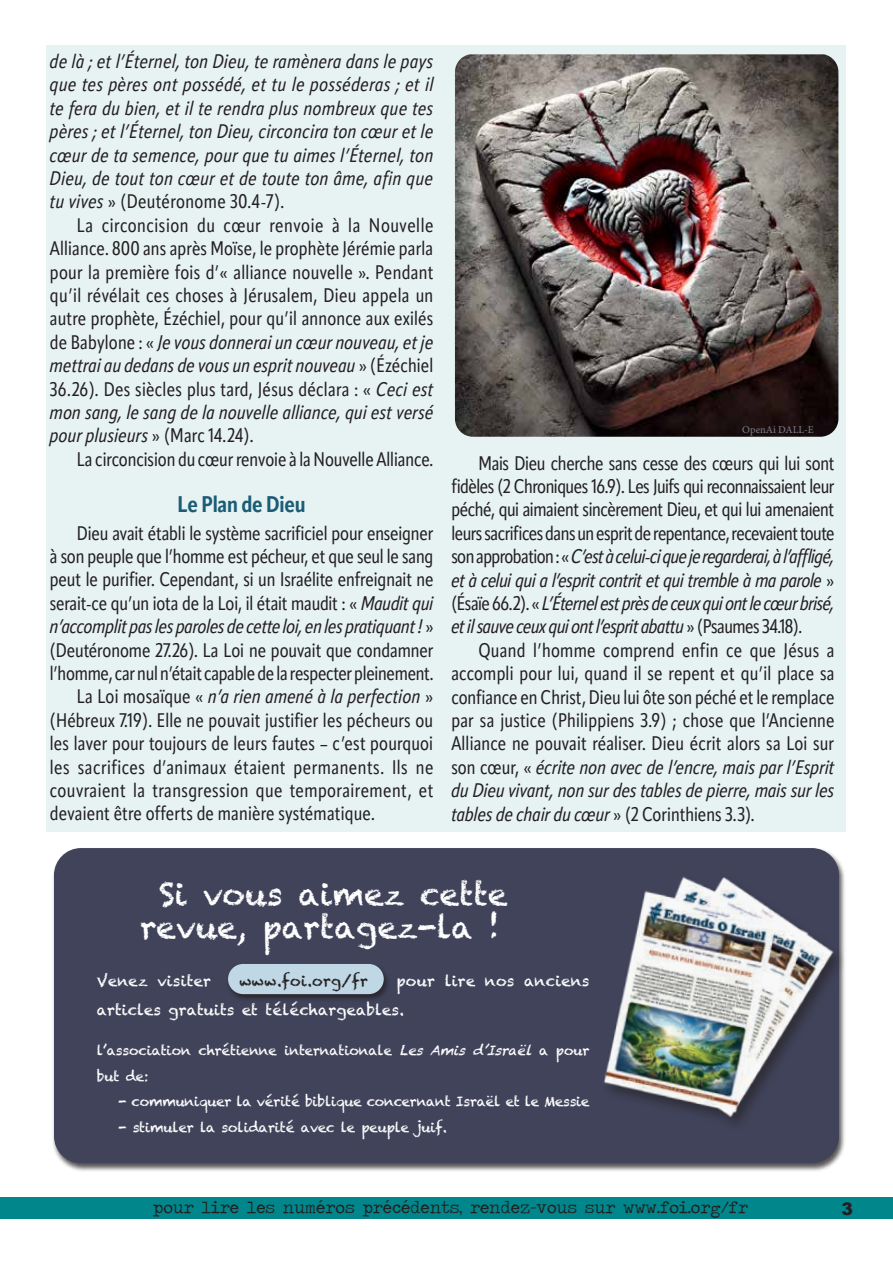
<style>
.page{position:relative;width:893px;height:1263px;background:#fff}
.page>*{position:absolute;margin:0;border:0;box-sizing:border-box;transform-origin:0 0}
.t1{font:31.5px/33px "Chalkduster";color:#fff;text-align:right}
.t2{font:700 22.5px "Apparat Cond";letter-spacing:-.01em;color:#1b5d76}
.t3{font:19.5px/23.4px "Apparat Cond";letter-spacing:-.005em;color:#231f20;text-align:justify}
.t4{font:italic 19.5px/23.4px "Apparat Cond";letter-spacing:.01em;color:#231f20;text-align:justify}
.t5{font:italic 19.5px "Apparat Cond";letter-spacing:-.01em;color:#231f20}
.t6{font:19.5px "Apparat Cond";letter-spacing:.025em;color:#231f20}
.t7{font:19.5px "Apparat Cond";letter-spacing:.02em;color:#231f20}
.t8{font:17.25px "Traveling Typewriter";color:#231f20}
.t9{font:900 17.25px "Arial";color:#231f20}
.t10{font:15px/28.5px "Chalkduster";color:#fff}
.t11{font:15px "Chalkduster";letter-spacing:.01em;color:#231f20}
.t12{font:13.5px/25.5px "Chalkduster";letter-spacing:-.02em;color:#fff}
.t13{font:10.5px "Minion Pro";color:#7b808e}
.s1{font-style:normal}
.s2{font-style:italic}
</style>
<div class="page">
<div style="left:46px;top:46px;width:800px;height:786px;background:#e7f2f2"></div>
<div style="left:0;top:1197px;width:893px;height:22px;background:#01868b"></div>
<div style="left:52px;top:847px;width:794px;height:324px;background:#231f20;opacity:.75"></div>
<div style="left:54px;top:848px;width:785px;height:315px;background:#40435a;border-radius:27px"></div>
<img style="left:603px;top:852px;width:243px;height:295px">
<div style="left:226px;top:963px;width:165px;height:39px;background:#231f20;opacity:.75"></div>
<div style="left:228px;top:964px;width:156px;height:30px;background:#c0d7e5;border-radius:15px"></div>
<img style="left:455px;top:54px;width:383px;height:383px">
<p class="t4" style="left:50px;top:49px;width:385px">de là ; et l’Éternel, ton Dieu, te ramènera dans le pays que tes pères ont possédé, et tu le posséderas ; et il te fera du bien, et il te rendra plus nombreux que tes pères ; et l’Éternel, ton Dieu, circoncira ton cœur et le cœur de ta semence, pour que tu aimes l’Éternel, ton Dieu, de tout ton cœur et de toute ton âme, afin que tu vives <span class="s1">» (Deutéronome 30.4-7).</span></p>
<p class="t3" style="left:50px;top:213px;width:385px;text-indent:27px">La circoncision du cœur renvoie à la Nouvelle Alliance. 800 ans après Moïse, le prophète Jérémie parla pour la première fois d’« alliance nouvelle ». Pendant qu’il révélait ces choses à Jérusalem, Dieu appela un autre prophète, Ézéchiel, pour qu’il annonce aux exilés de Babylone : « <span class="s2">Je vous donnerai un cœur nouveau, et je mettrai au dedans de vous un esprit nouveau</span> » (Ézéchiel 36.26). Des siècles plus tard, Jésus déclara : « <span class="s2">Ceci est mon sang, le sang de la nouvelle alliance, qui est versé pour plusieurs</span> » (Marc 14.24).</p>
<p class="t3" style="left:77px;top:447px;width:358px">La circoncision du cœur renvoie à la Nouvelle Alliance.</p>
<p class="t2" style="left:178px;top:491px;width:130px">Le Plan de Dieu</p>
<p class="t3" style="left:77px;top:521px;width:358px">Dieu avait établi le système sacrificiel pour enseigner</p>
<p class="t3" style="left:50px;top:544px;width:385px">à son peuple que l’homme est pécheur, et que seul le sang</p>
<p class="t3" style="left:50px;top:568px;width:385px">peut le purifier. Cependant, si un Israélite enfreignait ne</p>
<p class="t3" style="left:50px;top:591px;width:385px">serait-ce qu’un iota de la Loi, il était maudit : « <span class="s2">Maudit qui</span></p>
<p class="t5" style="left:50px;top:615px;width:385px">n’accomplit pas les paroles de cette loi, en les pratiquant ! <span class="s1">»</span></p>
<p class="t3" style="left:50px;top:638px;width:385px">(Deutéronome 27.26). La Loi ne pouvait que condamner</p>
<p class="t3" style="left:50px;top:661px;width:385px">l’homme, car nul n’était capable de la respecter pleinement.</p>
<p class="t4" style="left:77px;top:685px;width:358px"><span class="s1">La Loi mosaïque «</span> n’a rien amené à la perfection <span class="s1">»</span></p>
<p class="t3" style="left:50px;top:708px;width:385px">(Hébreux 7.19). Elle ne pouvait justifier les pécheurs ou</p>
<p class="t3" style="left:50px;top:732px;width:385px">les laver pour toujours de leurs fautes – c’est pourquoi</p>
<p class="t6" style="left:50px;top:755px;width:385px">les sacrifices d’animaux étaient permanents. Ils ne</p>
<p class="t7" style="left:50px;top:778px;width:385px">couvraient la transgression que temporairement, et</p>
<p class="t3" style="left:50px;top:802px;width:326px">devaient être offerts de manière systématique.</p>
<p class="t13" style="left:742px;top:422px;width:73px">OpenAi DALL-E</p>
<p class="t3" style="left:451px;top:451px;width:385px;text-indent:27px">Mais Dieu cherche sans cesse des cœurs qui lui sont fidèles (2 Chroniques 16.9). Les Juifs qui reconnaissaient leur péché, qui aimaient sincèrement Dieu, et qui lui amenaient leurs sacrifices dans un esprit de repentance, recevaient toute son approbation : « <span class="s2">C’est à celui-ci que je regarderai, à l’affligé, et à celui qui a l’esprit contrit et qui tremble à ma parole</span> » (Ésaïe 66.2). « <span class="s2">L’Éternel est près de ceux qui ont le cœur brisé, et il sauve ceux qui ont l’esprit abattu</span> » (Psaumes 34.18).</p>
<p class="t3" style="left:451px;top:638px;width:385px;text-indent:27px">Quand l’homme comprend enfin ce que Jésus a accompli pour lui, quand il se repent et qu’il place sa confiance en Christ, Dieu lui ôte son péché et le remplace par sa justice (Philippiens 3.9) ; chose que l’Ancienne Alliance ne pouvait réaliser. Dieu écrit alors sa Loi sur son cœur, « <span class="s2">écrite non avec de l’encre, mais par l’Esprit du Dieu vivant, non sur des tables de pierre, mais sur les tables de chair du cœur</span> » (2 Corinthiens 3.3).</p>
<h1 class="t1" style="left:140px;top:878px;width:369px">Si vous aimez cette revue, partagez-la !</h1>
<p class="t10" style="left:97px;top:967px;width:116px">Venez visiter</p>
<p class="t11" style="left:240px;top:972px;width:130px">www.foi.org/fr</p>
<p class="t10" style="left:97px;top:967px;width:494px;text-indent:300px">pour lire nos anciens articles gratuits et téléchargeables.</p>
<p class="t12" style="left:97px;top:1038px;width:494px">l’association chrétienne internationale <span class="s2">LesAmisd’Israël</span>a pour but de:</p>
<p class="t12" style="left:118px;top:1089px;width:473px">- communiquer la vérité biblique concernant Israël et le Messie</p>
<p class="t12" style="left:118px;top:1114px;width:330px">- stimuler la solidarité avec le peuple juif.</p>
<p class="t8" style="left:153px;top:1196px;width:597px">pour lire les numéros précédents, rendez-vous sur www.foi.org/fr</p>
<p class="t9" style="left:842px;top:1197px;width:13px">3</p>
</div>
